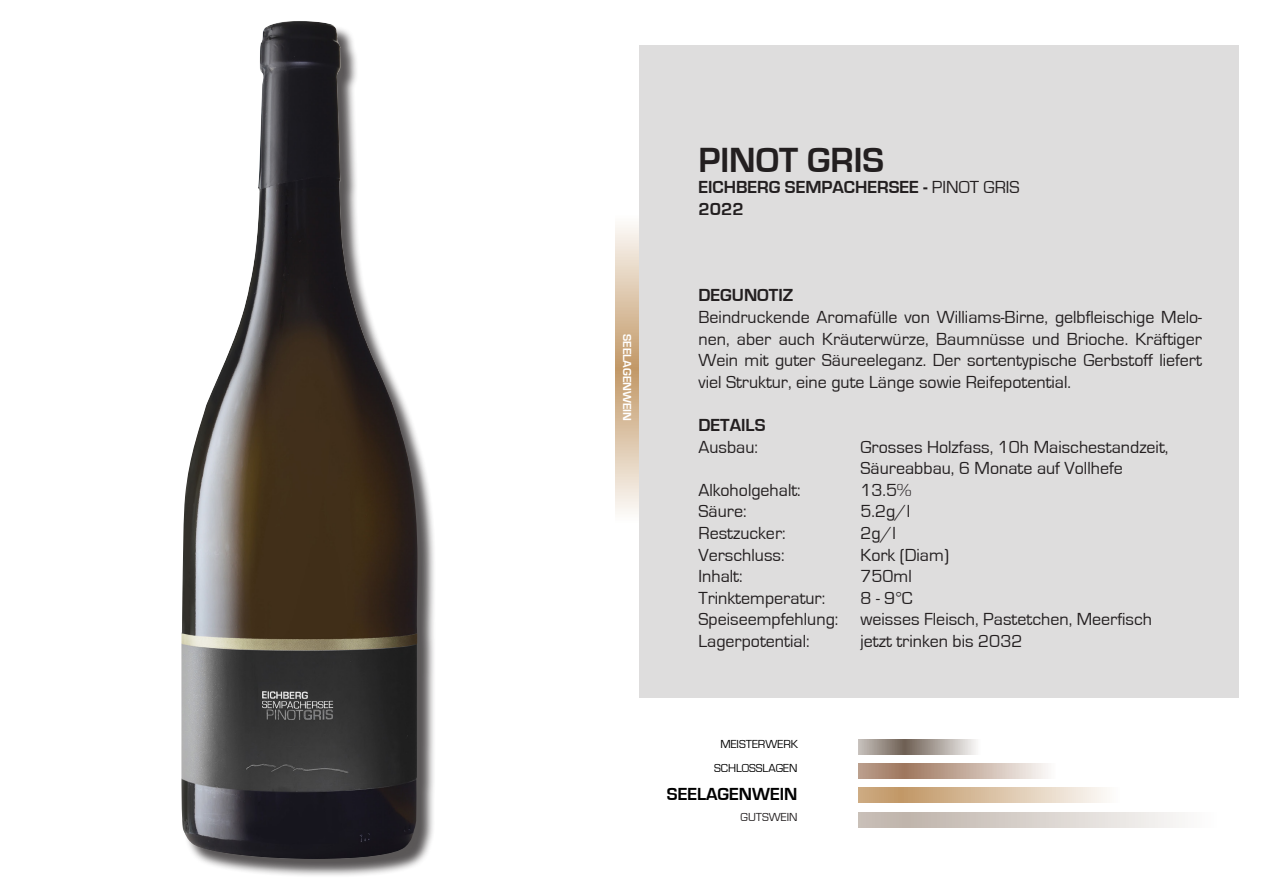
<style>
.page{position:relative;width:1263px;height:893px;background:#fff}
.page>*{position:absolute;margin:0;border:0;box-sizing:border-box;transform-origin:0 0}
.t1{font:700 36px "Eurostile";color:#231f20}
.t2{font:18px/21.6px "Eurostile";color:#231f20;text-align:justify}
.t3{font:700 18px "Eurostile";color:#231f20}
.t4{font:700 18px "Eurostile";color:#000}
.t5{font:12px "Eurostile";color:#000}
.t6{font:700 12px "Eurostile";color:#fff}
.t7{font:12px "Eurostile";color:#231f20}
.s1{font-weight:400}
</style>
<div class="page">
<svg style="left:616px;top:185px;width:24px;height:372px"></svg>
<div style="left:640px;top:45px;width:599px;height:652px;background:#dedddd"></div>
<svg style="left:858px;top:812px;width:324px;height:15px;background:#d7d1cb"></svg>
<svg style="left:858px;top:788px;width:249px;height:15px;background:#dac1a3"></svg>
<svg style="left:858px;top:764px;width:190px;height:15px;background:#c4ab9c"></svg>
<svg style="left:858px;top:740px;width:118px;height:15px;background:#a89f98"></svg>
<div style="left:184px;top:23px;width:252px;height:854px;background:#231f20;opacity:.75"></div>
<img style="left:181px;top:21px;width:236px;height:838px">
<p class="t6" style="left:633px;top:334px;width:89px;rotate:90deg">SEELAGENWEIN</p>
<p class="t1" style="left:698px;top:140px;width:187px">PINOT GRIS</p>
<p class="t3" style="left:698px;top:178px;width:323px">EICHBERG SEMPACHERSEE - <span class="s1">PINOT GRIS</span></p>
<p class="t3" style="left:698px;top:199px;width:47px">2022</p>
<p class="t3" style="left:698px;top:286px;width:96px">DEGUNOTIZ</p>
<p class="t2" style="left:698px;top:307px;width:505px">Beindruckende Aromafülle von Williams-Birne, gelbfleischige Melo&shy;nen, aber auch Kräuterwürze, Baumnüsse und Brioche. Kräftiger Wein mit guter Säureeleganz. Der sortentypische Gerbstoff liefert viel Struktur, eine gute Länge sowie Reifepotential.</p>
<p class="t3" style="left:698px;top:415px;width:68px">DETAILS</p>
<p class="t2" style="left:698px;top:436px;width:61px">Ausbau:</p>
<p class="t2" style="left:860px;top:436px;width:309px">Grosses Holzfass, 10h Maischestandzeit,</p>
<p class="t2" style="left:860px;top:458px;width:264px">Säureabbau, 6 Monate auf Vollhefe</p>
<p class="t2" style="left:698px;top:479px;width:104px">Alkoholgehalt:</p>
<p class="t2" style="left:860px;top:479px;width:52px">13.5%</p>
<p class="t2" style="left:698px;top:501px;width:50px">Säure:</p>
<p class="t2" style="left:860px;top:501px;width:51px">5.2g/l</p>
<p class="t2" style="left:698px;top:523px;width:89px">Restzucker:</p>
<p class="t2" style="left:860px;top:523px;width:37px">2g/l</p>
<p class="t2" style="left:698px;top:544px;width:88px">Verschluss:</p>
<p class="t2" style="left:860px;top:544px;width:90px">Kork (Diam)</p>
<p class="t2" style="left:698px;top:566px;width:46px">Inhalt:</p>
<p class="t2" style="left:860px;top:566px;width:53px">750ml</p>
<p class="t2" style="left:698px;top:587px;width:128px">Trinktemperatur:</p>
<p class="t2" style="left:860px;top:587px;width:54px">8 - 9°C</p>
<p class="t2" style="left:698px;top:609px;width:455px">Speiseempfehlung: weisses Fleisch, Pastetchen, Meerfisch</p>
<p class="t2" style="left:698px;top:631px;width:113px">Lagerpotential:</p>
<p class="t2" style="left:860px;top:631px;width:163px">jetzt trinken bis 2032</p>
<p class="t5" style="left:720px;top:737px;width:79px">MEISTERWERK</p>
<p class="t5" style="left:714px;top:762px;width:85px">SCHLOSSLAGEN</p>
<p class="t4" style="left:667px;top:785px;width:132px">SEELAGENWEIN</p>
<p class="t7" style="left:740px;top:810px;width:58px">GUTSWEIN</p>
</div>
